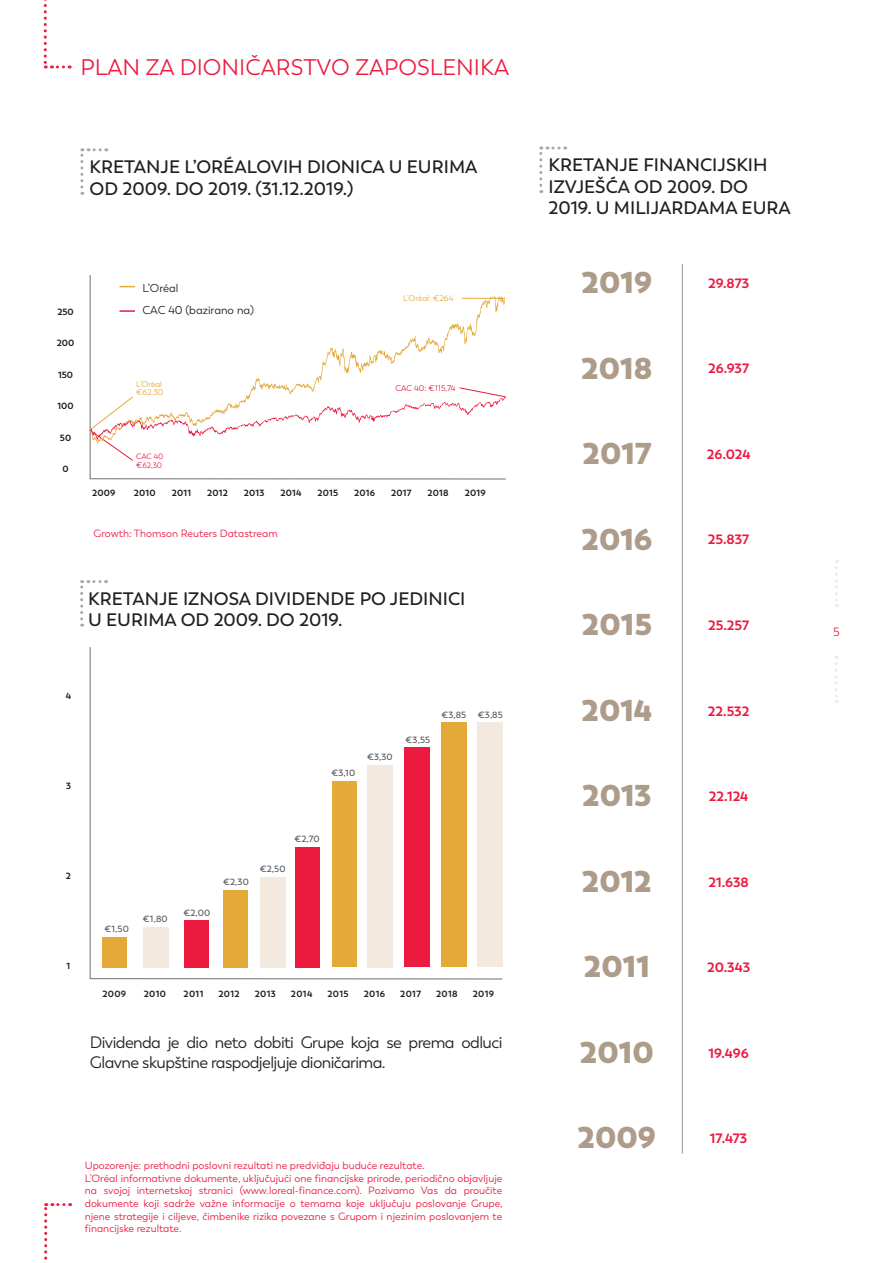
<style>
.page{position:relative;width:893px;height:1263px;background:#fff}
.page>*{position:absolute;margin:0;border:0;box-sizing:border-box;transform-origin:0 0}
.t1{font:800 30px "Trenda";color:#ae9c8a}
.t2{font:22.5px "Trenda";color:#ed1a40}
.t3{font:600 18px/21.6px "Trenda";color:#231f20}
.t4{font:16.5px/19.8px "Trenda";letter-spacing:-.035em;color:#231f20}
.t5{font:700 13.5px "Trenda";color:#ed1a40}
.t6{font:12px "Trenda";color:#ed1a40}
.t7{font:11.4px/21.9px "Trenda";color:#231f20}
.t8{font:10.5px/12.6px "Trenda";color:#ed1a40}
.t9{font:700 9px "Trenda";letter-spacing:.02em;color:#231f20}
.t10{font:600 9px "Trenda";letter-spacing:.02em;color:#57585a}
.t11{font:8.25px/8.2px "Trenda";color:#e5a93a}
.t12{font:8.25px "Trenda";color:#ed1a40}
.t13{font:7.65px/8.2px "Trenda";color:#ed1a40}
.s1{font-size:8.25px}
</style>
<div class="page">
<svg style="left:44px;top:0;width:26px;height:68px"></svg>
<svg style="left:44px;top:1203px;width:27px;height:60px"></svg>
<svg style="left:80px;top:148px;width:27px;height:47px"></svg>
<svg style="left:539px;top:147px;width:27px;height:46px"></svg>
<svg style="left:80px;top:580px;width:27px;height:47px"></svg>
<svg style="left:90px;top:647px;width:413px;height:332px"></svg>
<svg style="left:90px;top:275px;width:416px;height:205px"></svg>
<hr style="left:682px;top:264px;width:1px;height:889px;background:#57585a">
<svg style="left:119px;top:286px;width:16px;height:1px"></svg>
<svg style="left:835px;top:560px;width:3px;height:47px"></svg>
<svg style="left:835px;top:656px;width:3px;height:47px"></svg>
<svg style="left:91px;top:297px;width:400px;height:90px"></svg>
<svg style="left:491px;top:296px;width:14px;height:16px"></svg>
<svg style="left:89px;top:387px;width:417px;height:74px"></svg>
<div style="left:441px;top:723px;width:25px;height:244px;background:#e5a93a"></div>
<div style="left:478px;top:723px;width:25px;height:244px;background:#f3e9df"></div>
<h2 class="t2" style="left:80px;top:54px;width:430px">PLAN ZA DIONIČARSTVO ZAPOSLENIKA</h2>
<h3 class="t3" style="left:90px;top:156px;width:389px">KRETANJE L’ORÉALOVIH DIONICA U EURIMA<br>OD 2009. DO 2019. (31.12.2019.)</h3>
<h3 class="t3" style="left:548px;top:154px;width:244px">KRETANJE FINANCIJSKIH<br>IZVJEŠĆA OD 2009. DO<br>2019. U MILIJARDAMA EURA</h3>
<p class="t9" style="left:57px;top:306px;width:18px">250</p>
<p class="t9" style="left:57px;top:338px;width:19px">200</p>
<p class="t9" style="left:58px;top:369px;width:17px">150</p>
<p class="t9" style="left:57px;top:401px;width:18px">100</p>
<p class="t9" style="left:60px;top:432px;width:13px">50</p>
<p class="t9" style="left:62px;top:464px;width:8px">0</p>
<p class="t7" style="left:143px;top:277px;width:113px">L’Oréal<br>CAC 40 (bazirano na)</p>
<p class="t11" style="left:136px;top:380px;width:29px">L’Oréal €62,30</p>
<p class="t13" style="left:136px;top:453px;width:29px">CAC 40 <span class="s1">€</span>62,30</p>
<p class="t11" style="left:403px;top:294px;width:52px">L’Oréal: €264</p>
<p class="t12" style="left:395px;top:383px;width:62px">CAC 40: €115,74</p>
<p class="t9" style="left:92px;top:488px;width:25px">2009</p>
<p class="t9" style="left:134px;top:488px;width:23px">2010</p>
<p class="t9" style="left:172px;top:488px;width:21px">2011</p>
<p class="t9" style="left:207px;top:488px;width:22px">2012</p>
<p class="t9" style="left:244px;top:488px;width:22px">2013</p>
<p class="t9" style="left:281px;top:488px;width:22px">2014</p>
<p class="t9" style="left:318px;top:488px;width:22px">2015</p>
<p class="t9" style="left:354px;top:488px;width:22px">2016</p>
<p class="t9" style="left:391px;top:488px;width:22px">2017</p>
<p class="t9" style="left:428px;top:488px;width:23px">2018</p>
<p class="t9" style="left:465px;top:488px;width:22px">2019</p>
<p class="t8" style="left:94px;top:528px;width:186px">Growth: Thomson Reuters Datastream</p>
<h3 class="t3" style="left:88px;top:588px;width:379px">KRETANJE IZNOSA DIVIDENDE PO JEDINICI<br>U EURIMA OD 2009. DO 2019.</h3>
<h1 class="t1" style="left:582px;top:263px;width:72px">2019</h1>
<h1 class="t1" style="left:581px;top:348px;width:73px">2018</h1>
<h1 class="t1" style="left:583px;top:434px;width:70px">2017</h1>
<h1 class="t1" style="left:582px;top:519px;width:72px">2016</h1>
<h1 class="t1" style="left:582px;top:605px;width:71px">2015</h1>
<p class="t5" style="left:708px;top:275px;width:43px">29.873</p>
<p class="t5" style="left:708px;top:360px;width:43px">26.937</p>
<p class="t5" style="left:707px;top:446px;width:45px">26.024</p>
<p class="t5" style="left:708px;top:531px;width:43px">25.837</p>
<p class="t5" style="left:708px;top:617px;width:42px">25.257</p>
<p class="t9" style="left:66px;top:691px;width:7px">4</p>
<p class="t10" style="left:441px;top:710px;width:26px">€3,85</p>
<p class="t10" style="left:478px;top:710px;width:26px">€3,85</p>
<h1 class="t1" style="left:581px;top:690px;width:72px">2014</h1>
<p class="t5" style="left:708px;top:702px;width:43px">22.532</p>
<p class="t10" style="left:406px;top:735px;width:26px">€3,55</p>
<p class="t10" style="left:367px;top:751px;width:27px">€3,30</p>
<p class="t10" style="left:331px;top:768px;width:25px">€3,10</p>
<p class="t9" style="left:66px;top:781px;width:6px">3</p>
<h1 class="t1" style="left:582px;top:776px;width:71px">2013</h1>
<p class="t5" style="left:709px;top:788px;width:41px">22.124</p>
<p class="t10" style="left:294px;top:833px;width:27px">€2,70</p>
<p class="t9" style="left:66px;top:871px;width:7px">2</p>
<p class="t10" style="left:223px;top:877px;width:27px">€2,30</p>
<p class="t10" style="left:260px;top:863px;width:27px">€2,50</p>
<h1 class="t1" style="left:582px;top:861px;width:72px">2012</h1>
<p class="t5" style="left:708px;top:873px;width:42px">21.638</p>
<p class="t10" style="left:143px;top:913px;width:26px">€1,80</p>
<p class="t10" style="left:183px;top:907px;width:28px">€2,00</p>
<p class="t10" style="left:104px;top:923px;width:26px">€1,50</p>
<p class="t9" style="left:67px;top:961px;width:5px">1</p>
<h1 class="t1" style="left:584px;top:947px;width:67px">2011</h1>
<p class="t5" style="left:707px;top:959px;width:45px">20.343</p>
<p class="t9" style="left:102px;top:988px;width:25px">2009</p>
<p class="t9" style="left:144px;top:988px;width:24px">2010</p>
<p class="t9" style="left:184px;top:988px;width:21px">2011</p>
<p class="t9" style="left:219px;top:988px;width:23px">2012</p>
<p class="t9" style="left:255px;top:988px;width:23px">2013</p>
<p class="t9" style="left:291px;top:988px;width:23px">2014</p>
<p class="t9" style="left:327px;top:988px;width:23px">2015</p>
<p class="t9" style="left:364px;top:988px;width:23px">2016</p>
<p class="t9" style="left:400px;top:988px;width:22px">2017</p>
<p class="t9" style="left:436px;top:988px;width:23px">2018</p>
<p class="t9" style="left:473px;top:988px;width:23px">2019</p>
<h3 class="t4" style="left:90px;top:1033px;width:414px">Dividenda je dio neto dobiti Grupe koja se prema odluci<br>Glavne skupštine raspodjeljuje dioničarima.</h3>
<h1 class="t1" style="left:580px;top:1032px;width:75px">2010</h1>
<p class="t5" style="left:708px;top:1044px;width:42px">19.496</p>
<h1 class="t1" style="left:578px;top:1118px;width:80px">2009</h1>
<p class="t5" style="left:710px;top:1130px;width:39px">17.473</p>
<p class="t8" style="left:85px;top:1159px;width:419px">Upozorenje: prethodni poslovni rezultati ne predviđaju buduće rezultate.<br>L’Oréal informativne dokumente, uključujući one financijske prirode, periodično objavljuje na svojoj internetskoj stranici (www.loreal-finance.com). Pozivamo Vas da proučite dokumente koji sadrže važne informacije o temama koje uključuju poslovanje Grupe, njene strategije i ciljeve, čimbenike rizika povezane s Grupom i njezinim poslovanjem te financijske rezultate.</p>
<p class="t6" style="left:833px;top:625px;width:8px">5</p>
</div>
